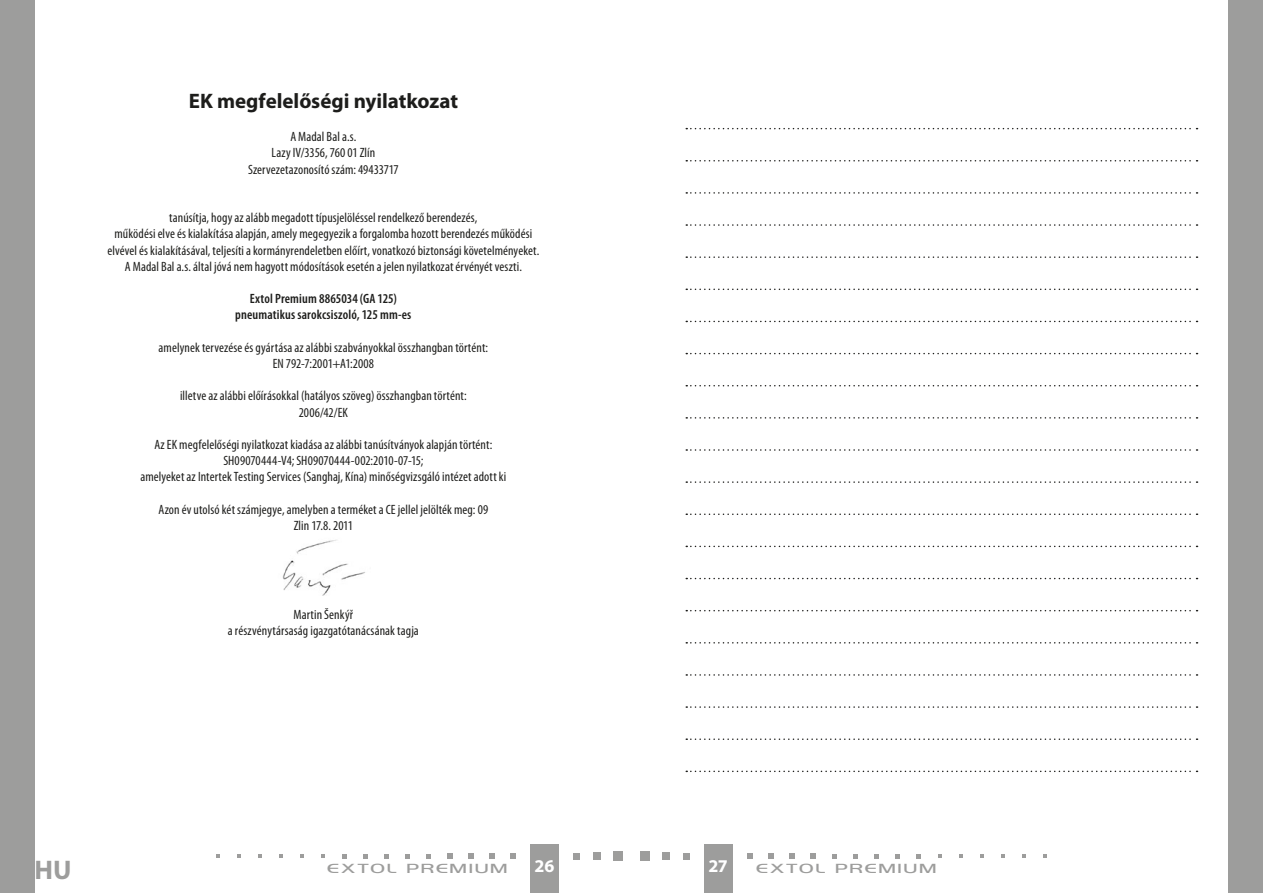
<style>
.page{position:relative;width:1263px;height:893px;background:#fff}
.page>*{position:absolute;margin:0;border:0;box-sizing:border-box;transform-origin:0 0}
.t1{font:700 27px "Myriad Pro";color:#9d9d9c}
.t2{font:700 21px "Myriad Pro";letter-spacing:-.005em;color:#1d1d1b}
.t3{font:700 18px "Myriad Pro";color:#fff}
.t4{font:condensed 13.5px/16.2px "Myriad Pro";letter-spacing:.005em;color:#1d1d1b;text-align:center}
.t5{font:600 condensed 13.5px/16.2px "Myriad Pro";letter-spacing:.01em;color:#1d1d1b;text-align:center}
.t6{font:12px "Highland Gothic Light Medium CE";letter-spacing:.115em;color:#9d9d9c;scale:1.5 1}
</style>
<div class="page">
<div style="left:530px;top:844px;width:28px;height:49px;background:#9d9d9c"></div>
<div style="left:614px;top:851px;width:9px;height:10px;background:#9d9d9c"></div>
<div style="left:593px;top:852px;width:8px;height:8px;background:#9d9d9c"></div>
<svg style="left:573px;top:853px;width:6px;height:6px"></svg>
<svg style="left:510px;top:853px;width:6px;height:6px"></svg>
<svg style="left:489px;top:853px;width:5px;height:6px"></svg>
<svg style="left:468px;top:853px;width:5px;height:6px"></svg>
<svg style="left:447px;top:853px;width:5px;height:6px"></svg>
<svg style="left:426px;top:854px;width:5px;height:4px"></svg>
<svg style="left:405px;top:854px;width:5px;height:4px"></svg>
<svg style="left:384px;top:854px;width:5px;height:4px"></svg>
<svg style="left:363px;top:854px;width:5px;height:4px"></svg>
<svg style="left:342px;top:854px;width:5px;height:4px"></svg>
<svg style="left:321px;top:854px;width:4px;height:4px"></svg>
<svg style="left:300px;top:854px;width:4px;height:4px"></svg>
<svg style="left:279px;top:854px;width:4px;height:4px"></svg>
<svg style="left:258px;top:854px;width:4px;height:4px"></svg>
<svg style="left:237px;top:854px;width:4px;height:4px"></svg>
<svg style="left:216px;top:854px;width:4px;height:4px"></svg>
<img style="left:282px;top:540px;width:83px;height:56px">
<div style="left:0;top:0;width:34px;height:893px;background:#9d9d9c"></div>
<div style="left:704px;top:844px;width:29px;height:49px;background:#9d9d9c"></div>
<div style="left:640px;top:851px;width:9px;height:10px;background:#9d9d9c"></div>
<div style="left:662px;top:852px;width:8px;height:8px;background:#9d9d9c"></div>
<div style="left:683px;top:853px;width:7px;height:6px;background:#9d9d9c"></div>
<svg style="left:747px;top:853px;width:6px;height:6px"></svg>
<svg style="left:768px;top:853px;width:6px;height:6px"></svg>
<svg style="left:789px;top:853px;width:6px;height:6px"></svg>
<svg style="left:811px;top:853px;width:5px;height:6px"></svg>
<svg style="left:832px;top:854px;width:5px;height:4px"></svg>
<svg style="left:853px;top:854px;width:5px;height:4px"></svg>
<svg style="left:874px;top:854px;width:5px;height:4px"></svg>
<svg style="left:895px;top:854px;width:5px;height:4px"></svg>
<svg style="left:916px;top:854px;width:5px;height:4px"></svg>
<svg style="left:938px;top:854px;width:4px;height:4px"></svg>
<svg style="left:959px;top:854px;width:4px;height:4px"></svg>
<svg style="left:980px;top:854px;width:4px;height:4px"></svg>
<svg style="left:1001px;top:854px;width:4px;height:4px"></svg>
<svg style="left:1022px;top:854px;width:4px;height:4px"></svg>
<svg style="left:1043px;top:854px;width:4px;height:4px"></svg>
<div style="left:1229px;top:0;width:34px;height:893px;background:#9d9d9c"></div>
<svg style="left:686px;top:128px;width:511px;height:1px"></svg>
<svg style="left:686px;top:160px;width:511px;height:2px"></svg>
<svg style="left:686px;top:192px;width:511px;height:2px"></svg>
<svg style="left:686px;top:224px;width:511px;height:2px"></svg>
<svg style="left:686px;top:256px;width:511px;height:2px"></svg>
<svg style="left:686px;top:289px;width:511px;height:1px"></svg>
<svg style="left:686px;top:321px;width:511px;height:1px"></svg>
<svg style="left:686px;top:353px;width:511px;height:1px"></svg>
<svg style="left:686px;top:385px;width:511px;height:1px"></svg>
<svg style="left:686px;top:417px;width:511px;height:2px"></svg>
<svg style="left:686px;top:449px;width:511px;height:2px"></svg>
<svg style="left:686px;top:481px;width:511px;height:2px"></svg>
<svg style="left:686px;top:513px;width:511px;height:2px"></svg>
<svg style="left:686px;top:546px;width:511px;height:1px"></svg>
<svg style="left:686px;top:578px;width:511px;height:1px"></svg>
<svg style="left:686px;top:610px;width:511px;height:1px"></svg>
<svg style="left:686px;top:642px;width:511px;height:2px"></svg>
<svg style="left:686px;top:674px;width:511px;height:2px"></svg>
<svg style="left:686px;top:706px;width:511px;height:2px"></svg>
<svg style="left:686px;top:738px;width:511px;height:2px"></svg>
<svg style="left:686px;top:771px;width:511px;height:1px"></svg>
<h2 class="t2" style="left:189px;top:88px;width:271px">EK megfelelőségi nyilatkozat</h2>
<p class="t4" style="left:248px;top:129px;width:152px">A Madal Bala.s.<br>LazyIV/3356,76001Zlín<br>Szervezetazonosítószám:49433717</p>
<p class="t4" style="left:107px;top:210px;width:433px">tanúsítja, hogyazalább megadott típusjelöléssel rendelkezőberendezés, működésielveéskialakításaalapján,amely megegyezika forgalomba hozottberendezés működési elvéveléskialakításával, teljesítia kormányrendeletben előírt,vonatkozóbiztonságikövetelményeket.<br>A Madal Bala.s.által jóvá nem hagyott módosításokesetén a jelen nyilatkozatérvényétveszti.</p>
<p class="t5" style="left:235px;top:291px;width:178px">Extol Premium 8865034 (GA 125) pneumatikus sarokcsiszoló, 125 mm-es</p>
<p class="t4" style="left:159px;top:339px;width:331px">amelynektervezéseésgyártásaazalábbi szabványokkalösszhangban történt:<br>EN 792-7:2001+A1:2008</p>
<p class="t4" style="left:180px;top:388px;width:288px">illetveazalábbielőírásokkal (hatályos szöveg)összhangban történt:<br>2006/42/EK</p>
<p class="t4" style="left:140px;top:436px;width:367px">AzEK megfelelőségi nyilatkozatkiadásaazalábbi tanúsítványokalapján történt:<br>SH09070444-V4;SH09070444-002:2010-07-15;<br>amelyeketaz IntertekTestingServices (Sanghaj, Kína) minőségvizsgálóintézetadottki</p>
<p class="t4" style="left:158px;top:501px;width:331px">Azon évutolsókét számjegye,amelyben a terméketa CEjellel jelölték meg:09<br>Zlin 17.8. 2011</p>
<p class="t4" style="left:228px;top:606px;width:192px">Martin Šenkýř arészvénytársaságigazgatótanácsánaktagja</p>
<h1 class="t1" style="left:35px;top:852px;width:38px">HU</h1>
<h3 class="t3" style="left:708px;top:855px;width:21px">27</h3>
<p class="t6" style="left:756px;top:861px;width:122px">EXTOL PREMIUM</p>
<p class="t6" style="left:327px;top:861px;width:122px">EXTOL PREMIUM</p>
<h3 class="t3" style="left:535px;top:855px;width:21px">26</h3>
</div>
